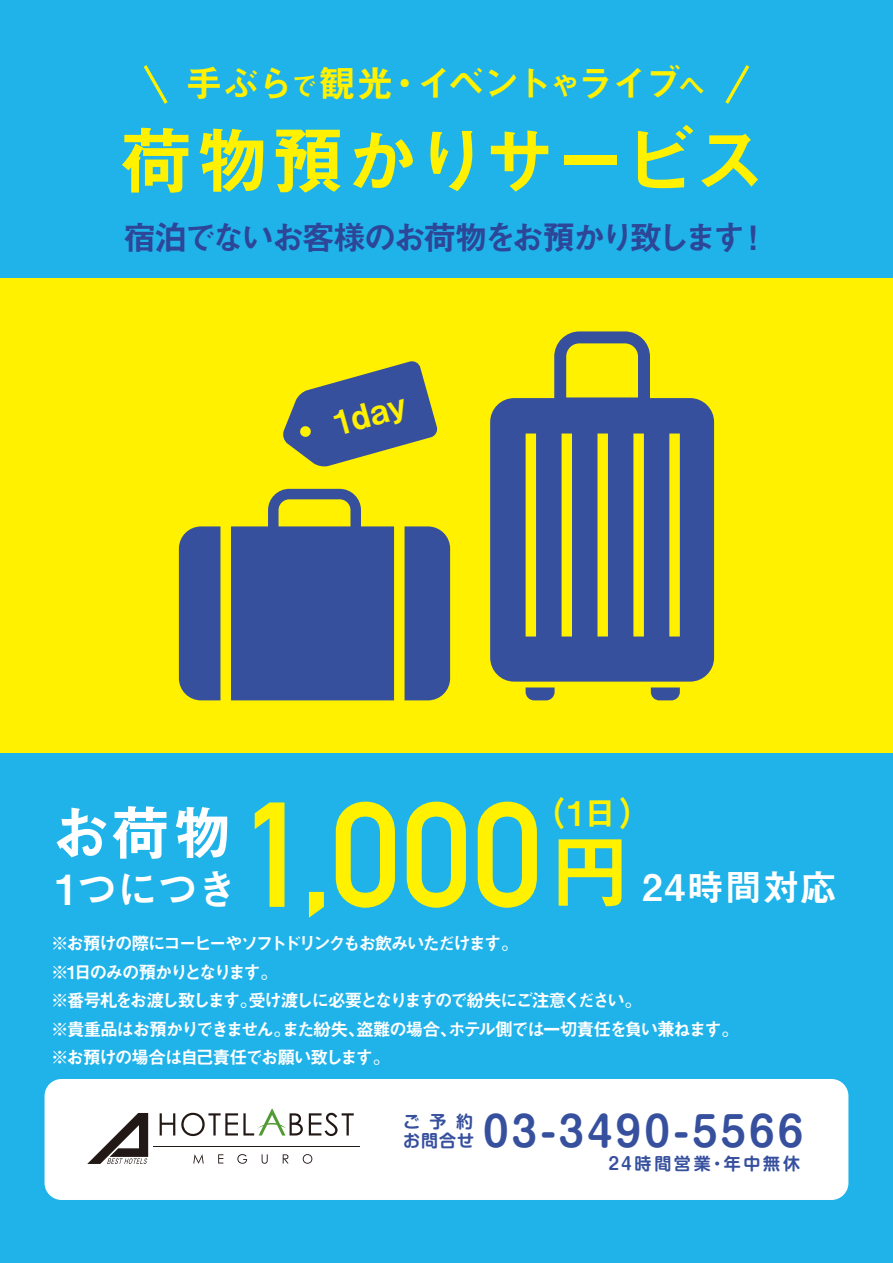
<style>
.page{position:relative;width:893px;height:1263px;background:#1fb3ea}
.page>*{position:absolute;margin:0;border:0;box-sizing:border-box;transform-origin:0 0}
.t1{font:700 146.55px "DIN Alternate";color:#fff100}
.t2{font:74.4px "Midashi Go Pro MB31";letter-spacing:-.055em;color:#fff100}
.t3{font:60.15px "Midashi Go Pro MB31";color:#fff}
.t4{font:41.55px "Midashi Go Pro MB31";letter-spacing:-.035em;color:#fff}
.t5{font:700 40.65px "Shin M Go Pro De";letter-spacing:.07em;color:#36509e}
.t6{font:36.75px "Midashi Go Pro MB31";letter-spacing:-.06em;color:#fff100}
.t7{font:36.75px "Midashi Go Pro MB31";letter-spacing:.035em;color:#fff}
.t8{font:33.9px "Midashi Go Pro MB31";color:#fff100}
.t9{font:33.45px "Midashi Go Pro MB31";letter-spacing:-.11em;color:#2d4697}
.t10{font:33.45px "Midashi Go Pro MB31";color:#fff100}
.t11{font:18px/28.5px "Midashi Go Pro MB31";letter-spacing:-.13em;color:#fff}
.t12{font:700 16.95px/19.6px "Shin M Go Pro De";letter-spacing:.155em;color:#36509e}
.s1{font-size:27.3px}
.s2{font-family:"Midashi Go Pro MB31";font-weight:400;font-size:82.5px}
</style>
<div class="page">
<div style="left:0;top:278px;width:893px;height:475px;background:#fff100"></div>
<svg style="left:143px;top:65px;width:25px;height:39px"></svg>
<svg style="left:725px;top:65px;width:25px;height:39px"></svg>
<div style="left:45px;top:1079px;width:803px;height:121px;background:#fff;border-radius:17px"></div>
<svg style="left:231px;top:489px;width:163px;height:211px;background:#516688"></svg>
<div style="left:179px;top:526px;width:41px;height:174px;background:#36509e"></div>
<div style="left:405px;top:526px;width:45px;height:174px;background:#36509e"></div>
<svg style="left:490px;top:331px;width:224px;height:351px;fill:#36509e"></svg>
<svg style="left:526px;top:687px;width:29px;height:13px"></svg>
<svg style="left:651px;top:687px;width:29px;height:13px"></svg>
<svg style="left:283px;top:361px;width:155px;height:106px"></svg>
<svg style="left:160px;top:1113px;width:15px;height:22px"></svg>
<svg style="left:309px;top:1113px;width:45px;height:23px"></svg>
<hr style="left:153px;top:1146px;width:207px;height:1px;background:#221815">
<svg style="left:193px;top:1154px;width:11px;height:9px"></svg>
<svg style="left:218px;top:1154px;width:5px;height:9px"></svg>
<svg style="left:237px;top:1154px;width:10px;height:10px"></svg>
<svg style="left:262px;top:1154px;width:6px;height:10px"></svg>
<svg style="left:283px;top:1154px;width:6px;height:9px"></svg>
<svg style="left:303px;top:1154px;width:9px;height:10px"></svg>
<svg style="left:87px;top:1113px;width:61px;height:51px"></svg>
<svg style="left:181px;top:1109px;width:122px;height:27px"></svg>
<h3 class="t6" style="left:186px;top:54px;width:521px">手ぶら<span class="s1">で</span>観光・イベント<span class="s1">や</span>ライブ<span class="s1">へ</span></h3>
<h2 class="t2" style="left:119px;top:101px;width:649px">荷物預かりサービス</h2>
<h3 class="t9" style="left:123px;top:210px;width:648px">宿泊でないお客様のお荷物をお預かり致します！</h3>
<h3 class="t10" style="left:327px;top:398px;width:76px;rotate:-16deg">1day</h3>
<h3 class="t8" style="left:532px;top:786px;width:122px">（1日）</h3>
<h1 class="t1" style="left:241px;top:744px;width:392px">1,000<span class="s2">円</span></h1>
<h3 class="t3" style="left:51px;top:784px;width:183px">お荷物</h3>
<h3 class="t4" style="left:55px;top:856px;width:184px">1つにつき</h3>
<h3 class="t7" style="left:642px;top:857px;width:196px">24時間対応</h3>
<p class="t11" style="left:51px;top:927px;width:690px">※お預けの際にコーヒーやソフトドリンクもお飲みいただけます。<br>※1日のみの預かりとなります。<br>※番号札をお渡し致します。受け渡しに必要となりますので紛失にご注意ください。<br>※貴重品はお預かりできません。また紛失、盗難の場合、ホテル側では一切責任を負い兼ねます。※お預けの場合は自己責任でお願い致します。</p>
<p class="t12" style="left:403px;top:1109px;width:72px">ご予約お問合せ</p>
<h3 class="t5" style="left:483px;top:1098px;width:322px">03-3490-5566</h3>
<p class="t12" style="left:608px;top:1151px;width:193px">24時間営業・年中無休</p>
</div>
